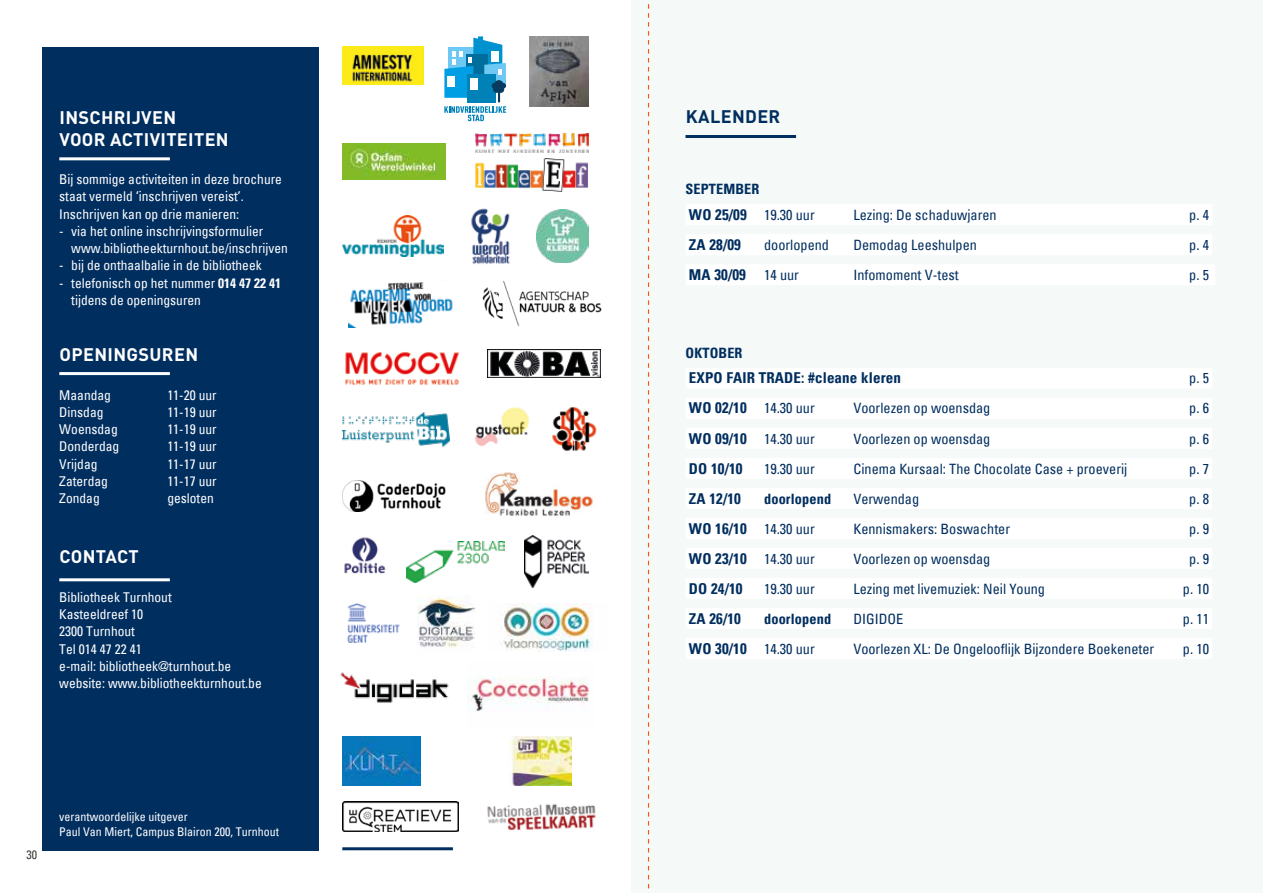
<style>
.page{position:relative;width:1263px;height:893px;background:#fff}
.page>*{position:absolute;margin:0;border:0;box-sizing:border-box;transform-origin:0 0}
.t1{font:700 18px/21.6px "DIN Pro";letter-spacing:.02em;color:#fff}
.t2{font:700 18px "DIN Pro";letter-spacing:.02em;color:#002e5f}
.t3{font:700 condensed 15px "Univers";letter-spacing:.01em;color:#002e5f}
.t4{font:condensed 14.25px "Univers";color:#002e5f}
.t5{font:700 condensed 14.25px/25.8px "Univers";letter-spacing:.01em;color:#002e5f}
.t6{font:condensed 13.5px/17.2px "Univers";color:#fff}
.t7{font:condensed 12px/14.4px "Univers";color:#fff}
.t8{font:condensed 12px "Univers";color:#3c3c3b}
.s1{font-weight:700}
.s2{font-size:15px}
.s3{font-weight:400}
.s4{font-weight:400;font-size:14.25px}
.s5{font-weight:700;font-size:15px}
</style>
<div class="page">
<div style="left:631px;top:0;width:632px;height:893px;background:#f5f9f8"></div>
<hr style="left:685px;top:135px;width:111px;height:3px;background:#002e5f">
<div style="left:685px;top:204px;width:527px;height:21px;background:#fff"></div>
<div style="left:685px;top:234px;width:527px;height:21px;background:#fff"></div>
<div style="left:685px;top:264px;width:530px;height:21px;background:#fff"></div>
<div style="left:685px;top:368px;width:527px;height:21px;background:#fff"></div>
<div style="left:685px;top:398px;width:527px;height:21px;background:#fff"></div>
<div style="left:685px;top:428px;width:527px;height:21px;background:#fff"></div>
<div style="left:685px;top:458px;width:527px;height:21px;background:#fff"></div>
<div style="left:685px;top:488px;width:527px;height:21px;background:#fff"></div>
<div style="left:685px;top:518px;width:527px;height:21px;background:#fff"></div>
<div style="left:685px;top:548px;width:527px;height:21px;background:#fff"></div>
<div style="left:685px;top:578px;width:527px;height:21px;background:#fff"></div>
<div style="left:685px;top:608px;width:527px;height:21px;background:#fff"></div>
<div style="left:685px;top:638px;width:527px;height:21px;background:#fff"></div>
<svg style="left:648px;top:4px;width:1px;height:889px"></svg>
<div style="left:43px;top:47px;width:276px;height:803px;background:#002e5f"></div>
<hr style="left:59px;top:157px;width:111px;height:3px;background:#fff">
<hr style="left:59px;top:372px;width:111px;height:3px;background:#fff">
<hr style="left:59px;top:578px;width:111px;height:3px;background:#fff">
<hr style="left:342px;top:847px;width:111px;height:3px;background:#002e5f">
<img style="left:468px;top:677px;width:121px;height:34px">
<img style="left:340px;top:672px;width:109px;height:31px">
<img style="left:345px;top:351px;width:114px;height:34px">
<img style="left:488px;top:349px;width:112px;height:29px">
<img style="left:348px;top:282px;width:105px;height:45px">
<img style="left:482px;top:281px;width:120px;height:46px">
<img style="left:536px;top:210px;width:53px;height:52px">
<img style="left:342px;top:215px;width:102px;height:42px">
<img style="left:471px;top:208px;width:39px;height:57px">
<img style="left:344px;top:537px;width:42px;height:37px">
<img style="left:524px;top:536px;width:65px;height:52px">
<img style="left:407px;top:541px;width:97px;height:41px">
<img style="left:485px;top:472px;width:108px;height:45px">
<img style="left:342px;top:480px;width:104px;height:31px">
<img style="left:487px;top:803px;width:109px;height:28px">
<img style="left:342px;top:801px;width:116px;height:31px">
<img style="left:342px;top:46px;width:81px;height:38px">
<svg style="left:444px;top:36px;width:62px;height:85px"></svg>
<img style="left:529px;top:36px;width:60px;height:70px">
<img style="left:501px;top:604px;width:92px;height:48px">
<img style="left:347px;top:603px;width:53px;height:40px">
<img style="left:417px;top:596px;width:57px;height:52px">
<img style="left:552px;top:406px;width:45px;height:45px">
<img style="left:342px;top:413px;width:108px;height:33px">
<img style="left:475px;top:407px;width:54px;height:40px">
<img style="left:509px;top:736px;width:62px;height:49px">
<img style="left:342px;top:736px;width:78px;height:49px">
<img style="left:342px;top:144px;width:104px;height:36px">
<img style="left:476px;top:133px;width:113px;height:20px">
<img style="left:475px;top:159px;width:113px;height:33px">
<h1 class="t1" style="left:59px;top:105px;width:171px">INSCHRIJVEN<br>VOOR ACTIVITEITEN</h1>
<p class="t6" style="left:59px;top:171px;width:224px">Bij sommige activiteiten in deze brochure staat vermeld ‘inschrijven vereist’.<br>Inschrijven kan op drie manieren:</p>
<p class="t6" style="left:71px;top:222px;width:218px;text-indent:-12px">- via het online inschrijvingsformulier www.bibliotheekturnhout.be/inschrijven</p>
<p class="t6" style="left:59px;top:257px;width:204px">- bij de onthaalbalie in de bibliotheek</p>
<p class="t6" style="left:71px;top:274px;width:211px;text-indent:-12px">- telefonisch op het nummer <span class="s1">014 47 22 41 </span>tijdens de openingsuren</p>
<h1 class="t1" style="left:59px;top:342px;width:140px">OPENINGSUREN</h1>
<p class="t6" style="left:59px;top:386px;width:53px">Maandag</p>
<p class="t6" style="left:167px;top:386px;width:51px">11-20 uur</p>
<p class="t6" style="left:59px;top:403px;width:46px">Dinsdag</p>
<p class="t6" style="left:167px;top:403px;width:51px">11-19 uur</p>
<p class="t6" style="left:59px;top:420px;width:60px">Woensdag</p>
<p class="t6" style="left:167px;top:420px;width:51px">11-19 uur</p>
<p class="t6" style="left:59px;top:438px;width:61px">Donderdag</p>
<p class="t6" style="left:167px;top:438px;width:51px">11-19 uur</p>
<p class="t6" style="left:59px;top:455px;width:40px">Vrijdag</p>
<p class="t6" style="left:167px;top:455px;width:51px">11-17 uur</p>
<p class="t6" style="left:59px;top:472px;width:50px">Zaterdag</p>
<p class="t6" style="left:167px;top:472px;width:51px">11-17 uur</p>
<p class="t6" style="left:59px;top:489px;width:42px">Zondag</p>
<p class="t6" style="left:167px;top:489px;width:48px">gesloten</p>
<h1 class="t1" style="left:59px;top:544px;width:81px">CONTACT</h1>
<p class="t6" style="left:59px;top:588px;width:204px">Bibliotheek Turnhout<br>Kasteeldreef 10<br>2300 Turnhout<br>Tel 014 47 22 41<br>e-mail: bibliotheek@turnhout.be website: www.bibliotheekturnhout.be</p>
<p class="t8" style="left:27px;top:847px;width:12px">30</p>
<p class="t7" style="left:59px;top:810px;width:221px">verantwoordelijke uitgever<br>Paul Van Miert, Campus Blairon 200, Turnhout</p>
<h1 class="t2" style="left:686px;top:102px;width:96px">KALENDER</h1>
<p class="t5" style="left:685px;top:176px;width:131px">SEPTEMBER<br><span class="s2">WO 25/09</span> <span class="s3">19.30 uur</span></p>
<p class="t4" style="left:853px;top:206px;width:145px">Lezing: De schaduwjaren</p>
<p class="t4" style="left:1189px;top:206px;width:21px">p. 4</p>
<p class="t3" style="left:689px;top:235px;width:53px">ZA 28/09</p>
<p class="t4" style="left:764px;top:236px;width:66px">doorlopend</p>
<p class="t4" style="left:853px;top:236px;width:125px">Demodag Leeshulpen</p>
<p class="t4" style="left:1189px;top:236px;width:21px">p. 4</p>
<p class="t3" style="left:689px;top:265px;width:112px">MA 30/09 <span class="s4">14 uur</span></p>
<p class="t4" style="left:853px;top:266px;width:107px">Infomoment V-test</p>
<p class="t4" style="left:1189px;top:266px;width:21px">p. 5</p>
<p class="t5" style="left:685px;top:340px;width:59px">OKTOBER</p>
<p class="t3" style="left:689px;top:369px;width:213px">EXPO FAIR TRADE: #cleane kleren</p>
<p class="t4" style="left:1189px;top:369px;width:21px">p. 5</p>
<p class="t4" style="left:689px;top:399px;width:127px"><span class="s5">WO 02/10</span> 14.30 uur</p>
<p class="t4" style="left:853px;top:399px;width:138px">Voorlezen op woensdag</p>
<p class="t4" style="left:1189px;top:399px;width:21px">p. 6</p>
<p class="t4" style="left:689px;top:429px;width:127px"><span class="s5">WO 09/10</span> 14.30 uur</p>
<p class="t4" style="left:853px;top:429px;width:138px">Voorlezen op woensdag</p>
<p class="t4" style="left:1189px;top:429px;width:21px">p. 6</p>
<p class="t3" style="left:689px;top:459px;width:55px">DO 10/10</p>
<p class="t4" style="left:764px;top:459px;width:52px">19.30 uur</p>
<p class="t4" style="left:853px;top:459px;width:275px">Cinema Kursaal: The Chocolate Case + proeverij</p>
<p class="t4" style="left:1189px;top:459px;width:21px">p. 7</p>
<p class="t3" style="left:689px;top:489px;width:53px">ZA 12/10</p>
<p class="t5" style="left:764px;top:486px;width:68px">doorlopend</p>
<p class="t4" style="left:853px;top:489px;width:67px">Verwendag</p>
<p class="t4" style="left:1189px;top:489px;width:21px">p. 8</p>
<p class="t4" style="left:689px;top:519px;width:127px"><span class="s5">WO 16/10</span> 14.30 uur</p>
<p class="t4" style="left:853px;top:519px;width:158px">Kennismakers: Boswachter</p>
<p class="t4" style="left:1189px;top:519px;width:21px">p. 9</p>
<p class="t4" style="left:689px;top:549px;width:127px"><span class="s5">WO 23/10</span> 14.30 uur</p>
<p class="t4" style="left:853px;top:549px;width:138px">Voorlezen op woensdag</p>
<p class="t4" style="left:1189px;top:549px;width:21px">p. 9</p>
<p class="t3" style="left:689px;top:579px;width:55px">DO 24/10</p>
<p class="t4" style="left:764px;top:579px;width:52px">19.30 uur</p>
<p class="t4" style="left:853px;top:579px;width:193px">Lezing met livemuziek: Neil Young</p>
<p class="t4" style="left:1183px;top:579px;width:28px">p. 10</p>
<p class="t3" style="left:689px;top:609px;width:53px">ZA 26/10</p>
<p class="t5" style="left:764px;top:606px;width:68px">doorlopend</p>
<p class="t4" style="left:853px;top:609px;width:51px">DIGIDOE</p>
<p class="t4" style="left:1183px;top:609px;width:28px">p. 11</p>
<p class="t4" style="left:689px;top:639px;width:127px"><span class="s5">WO 30/10</span> 14.30 uur</p>
<p class="t4" style="left:853px;top:639px;width:302px">Voorlezen XL: De Ongelooflijk Bijzondere Boekeneter</p>
<p class="t4" style="left:1183px;top:639px;width:28px">p. 10</p>
</div>
